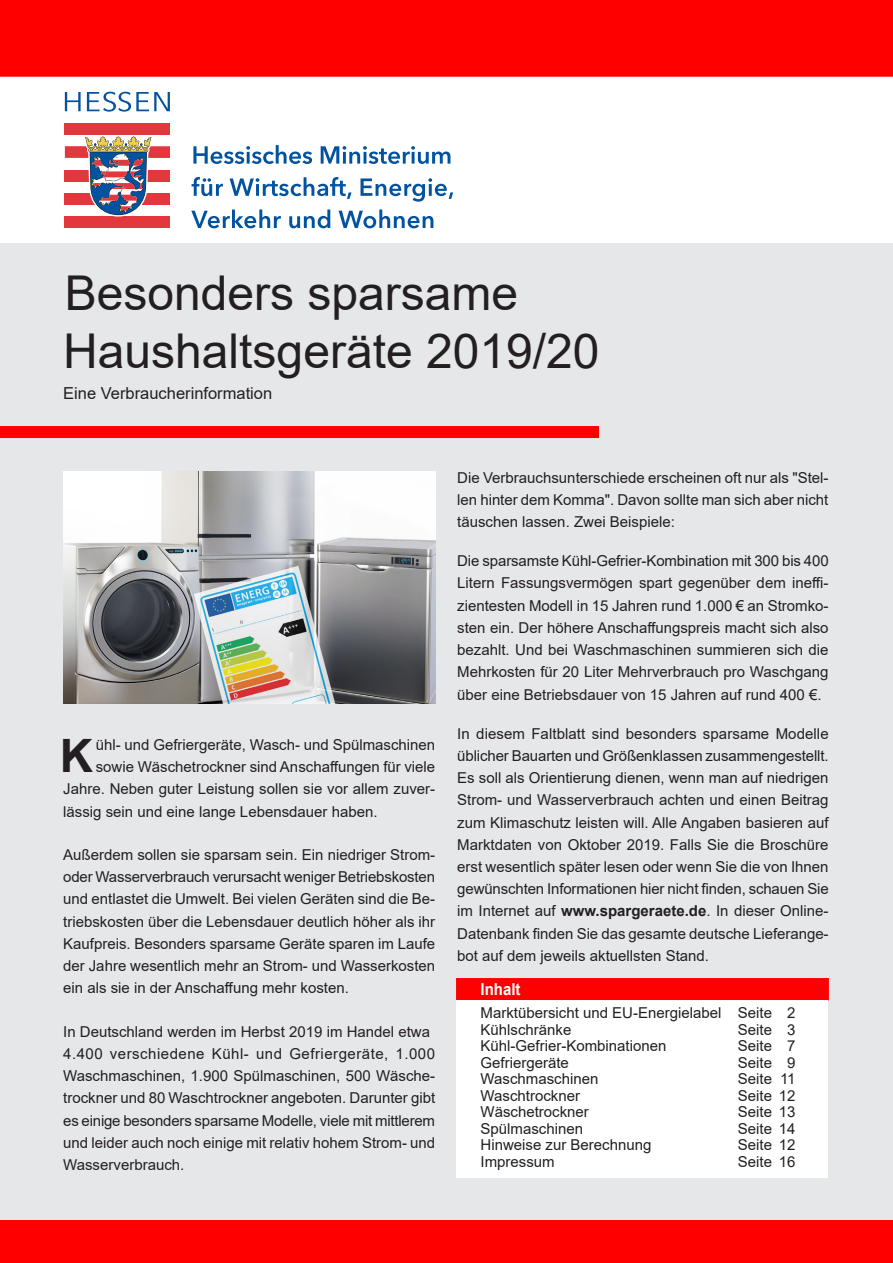
<style>
.page{position:relative;width:893px;height:1263px;background:#fff}
.page>*{position:absolute;margin:0;border:0;box-sizing:border-box;transform-origin:0 0}
.t1{font:48px "Arial";color:#231f20}
.Fließtext{font:700 46.05px "Arial";color:#231f20}
.t2{font:16.5px "Arial";color:#231f20}
.t3{font:700 16.5px "Arial";color:#fff;scale:.91 1}
.Fließtext-2{font:15px/22.2px "Arial";color:#231f20;text-align:justify}
.s1{font-weight:700}
</style>
<div class="page">
<div style="left:0;top:0;width:893px;height:77px;background:#f00"></div>
<div style="left:0;top:1220px;width:893px;height:43px;background:#f00"></div>
<div style="left:0;top:243px;width:893px;height:977px;background:#e6e7e9"></div>
<div style="left:0;top:426px;width:599px;height:12px;background:#f00"></div>
<div style="left:456px;top:978px;width:373px;height:22px;background:#f00"></div>
<div style="left:65px;top:123px;width:105px;height:12px;background:#e1373d"></div>
<div style="left:65px;top:146px;width:105px;height:12px;background:#e1373d"></div>
<div style="left:65px;top:170px;width:105px;height:12px;background:#e1373d"></div>
<div style="left:65px;top:193px;width:105px;height:12px;background:#e1373d"></div>
<div style="left:65px;top:216px;width:105px;height:12px;background:#e1373d"></div>
<svg style="left:84px;top:136px;width:69px;height:81px"></svg>
<svg style="left:65px;top:92px;width:16px;height:19px"></svg>
<svg style="left:87px;top:92px;width:83px;height:20px"></svg>
<svg style="left:193px;top:145px;width:119px;height:19px"></svg>
<svg style="left:321px;top:146px;width:129px;height:18px"></svg>
<svg style="left:192px;top:177px;width:31px;height:19px"></svg>
<svg style="left:230px;top:177px;width:121px;height:22px"></svg>
<svg style="left:360px;top:178px;width:93px;height:24px"></svg>
<svg style="left:191px;top:209px;width:90px;height:19px"></svg>
<svg style="left:289px;top:209px;width:41px;height:19px"></svg>
<svg style="left:339px;top:209px;width:94px;height:19px"></svg>
<div style="left:456px;top:1000px;width:372px;height:178px;background:#fff"></div>
<img style="left:63px;top:472px;width:372px;height:231px">
<p class="t1" style="left:65px;top:260px;width:455px">Besonders sparsame</p>
<p class="t1" style="left:63px;top:318px;width:538px">Haushaltsgeräte 2019/20</p>
<p class="t2" style="left:63px;top:381px;width:211px">Eine Verbraucherinformation</p>
<p class="Fließtext" style="left:60px;top:723px;width:35px">K</p>
<p class="Fließtext-2" style="left:96px;top:733px;width:341px">ühl- und Gefriergeräte, Wasch- und Spülmaschinen</p>
<p class="Fließtext-2" style="left:96px;top:756px;width:341px">sowie Wäschetrockner sind Anschaffungen für viele</p>
<p class="Fließtext-2" style="left:63px;top:778px;width:374px">Jahre. Neben guter Leistung sollen sie vor allem zuver-</p>
<p class="Fließtext-2" style="left:63px;top:800px;width:316px">lässig sein und eine lange Lebensdauer haben.</p>
<p class="Fließtext-2" style="left:63px;top:843px;width:374px">Außerdem sollen sie sparsam sein. Ein niedriger Strom&shy;oder Wasserverbrauch verursacht weniger Betriebskosten und entlastet die Umwelt. Bei vielen Geräten sind die Be&shy;triebskosten über die Lebensdauer deutlich höher als ihr Kaufpreis. Besonders sparsame Geräte sparen im Laufe der Jahre wesentlich mehr an Strom- und Wasserkosten ein als sie in der Anschaffung mehr kosten.</p>
<p class="Fließtext-2" style="left:63px;top:1020px;width:368px">In Deutschland werden im Herbst 2019 im Handel etwa</p>
<p class="Fließtext-2" style="left:63px;top:1042px;width:374px">4.400 verschiedene Kühl- und Gefriergeräte, 1.000<br>Waschmaschinen, 1.900 Spülmaschinen, 500 Wäsche&shy;trockner und 80 Waschtrockner angeboten. Darunter gibt es einige besonders sparsame Modelle, viele mit mittlerem und leider auch noch einige mit relativ hohem Strom- und Wasserverbrauch.</p>
<p class="Fließtext-2" style="left:457px;top:466px;width:373px">Die Verbrauchsunterschiede erscheinen oft nur als "Stel&shy;len hinter dem Komma". Davon sollte man sich aber nicht täuschen lassen. Zwei Beispiele:</p>
<p class="Fließtext-2" style="left:457px;top:550px;width:373px">Die sparsamste Kühl-Gefrier-Kombination mit 300 bis 400<br>Litern Fassungsvermögen spart gegenüber dem ineffi&shy;zientesten Modell in 15 Jahren rund 1.000 € an Stromko&shy;sten ein. Der höhere Anschaffungspreis macht sich also bezahlt. Und bei Waschmaschinen summieren sich die Mehrkosten für 20 Liter Mehrverbrauch pro Waschgang über eine Betriebsdauer von 15 Jahren auf rund 400 €.</p>
<p class="Fließtext-2" style="left:457px;top:722px;width:373px">In diesem Faltblatt sind besonders sparsame Modelle üblicher Bauarten und Größenklassen zusammengestellt.<br>Es soll als Orientierung dienen, wenn man auf niedrigen Strom- und Wasserverbrauch achten und einen Beitrag zum Klimaschutz leisten will. Alle Angaben basieren auf Marktdaten von Oktober 2019. Falls Sie die Broschüre erst wesentlich später lesen oder wenn Sie die von Ihnen gewünschten Informationen hier nicht finden, schauen Sie im Internet auf <span class="s1">www.spargeraete.de</span>. In dieser Online-Datenbank finden Sie das gesamte deutsche Lieferange&shy;bot auf dem jeweils aktuellsten Stand.</p>
<p class="t3" style="left:481px;top:977px;width:45px">Inhalt</p>
<p class="Fließtext-2" style="left:481px;top:1002px;width:316px">Marktübersicht und EU-Energielabel Seite 2</p>
<p class="Fließtext-2" style="left:481px;top:1018px;width:92px">Kühlschränke</p>
<p class="Fließtext-2" style="left:738px;top:1018px;width:59px">Seite 3</p>
<p class="Fließtext-2" style="left:481px;top:1035px;width:187px">Kühl-Gefrier-Kombinationen</p>
<p class="Fließtext-2" style="left:738px;top:1035px;width:59px">Seite 7</p>
<p class="Fließtext-2" style="left:481px;top:1051px;width:90px">Gefriergeräte</p>
<p class="Fließtext-2" style="left:738px;top:1051px;width:59px">Seite 9</p>
<p class="Fließtext-2" style="left:481px;top:1068px;width:119px">Waschmaschinen</p>
<p class="Fließtext-2" style="left:738px;top:1068px;width:59px">Seite 11</p>
<p class="Fließtext-2" style="left:481px;top:1084px;width:101px">Waschtrockner</p>
<p class="Fließtext-2" style="left:738px;top:1084px;width:59px">Seite 12</p>
<p class="Fließtext-2" style="left:481px;top:1101px;width:110px">Wäschetrockner</p>
<p class="Fließtext-2" style="left:738px;top:1101px;width:59px">Seite 13</p>
<p class="Fließtext-2" style="left:481px;top:1117px;width:104px">Spülmaschinen</p>
<p class="Fließtext-2" style="left:738px;top:1117px;width:59px">Seite 14</p>
<p class="Fließtext-2" style="left:481px;top:1134px;width:172px">Hinweise zur Berechnung</p>
<p class="Fließtext-2" style="left:738px;top:1134px;width:59px">Seite 12</p>
<p class="Fließtext-2" style="left:481px;top:1150px;width:76px">Impressum</p>
<p class="Fließtext-2" style="left:738px;top:1150px;width:59px">Seite 16</p>
</div>
